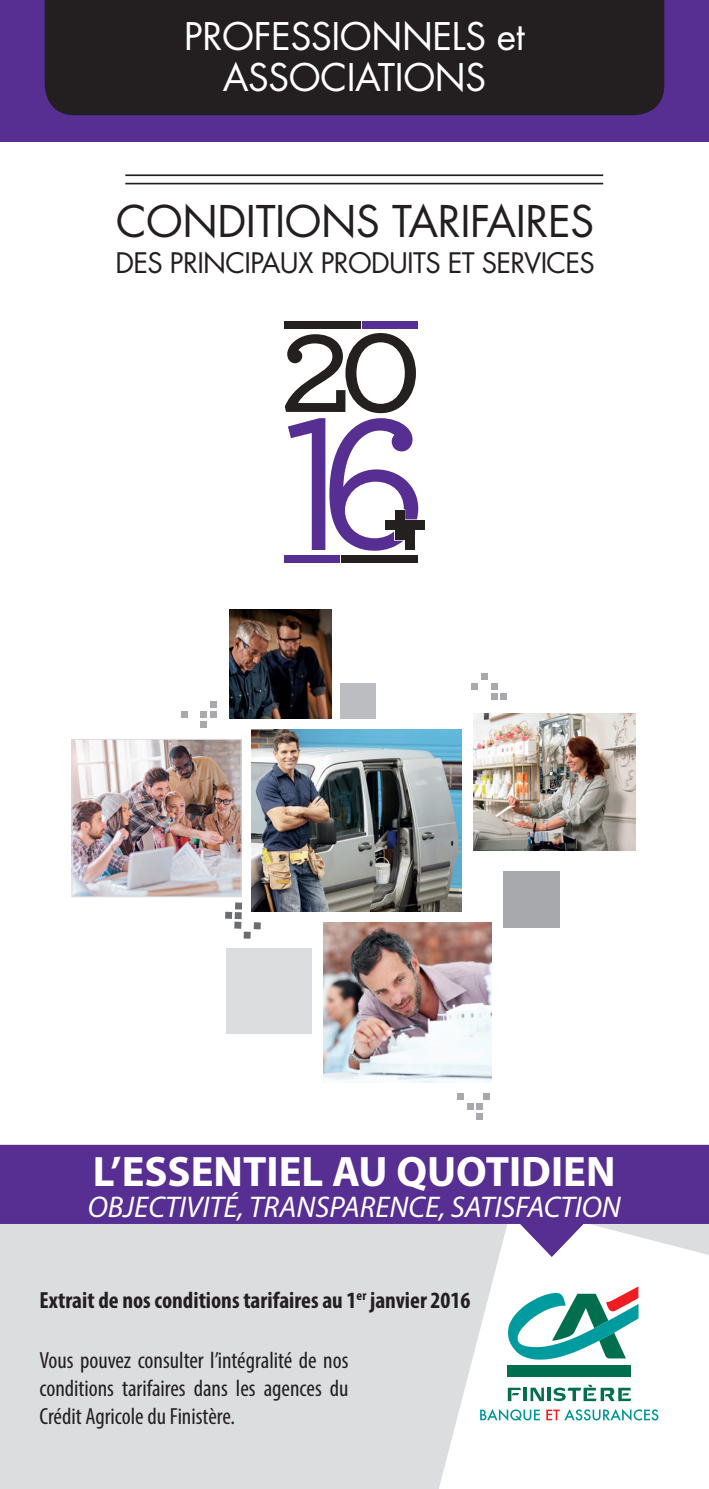
<style>
.page{position:relative;width:709px;height:1489px;background:#fff}
.page>*{position:absolute;margin:0;border:0;box-sizing:border-box;transform-origin:0 0}
.t1{font:700 42.75px "Myriad Pro";color:#fff}
.t2{font:42.5px "Futura";letter-spacing:-.01em;color:#231f20}
.t3{font:37px/41.2px "Futura";letter-spacing:-.01em;color:#fff;text-align:center}
.t4{font:italic 30px "Myriad Pro";color:#fff}
.t5{font:27.5px "Futura";letter-spacing:-.025em;color:#231f20}
.t6{font:condensed 23.5px/28px "Myriad Pro";color:#231f20;text-align:justify}
.t7{font:700 condensed 23.5px "Myriad Pro";color:#231f20}
</style>
<div class="page">
<div style="left:0;top:1190px;width:709px;height:298px;background:#dcdddf"></div>
<div style="left:0;top:0;width:709px;height:142px;background:#572e91"></div>
<svg style="left:439px;top:1256px;width:270px;height:232px;fill:#fff"></svg>
<hr style="left:125px;top:174px;width:478px;height:2px;background:#231f20">
<hr style="left:125px;top:183px;width:478px;height:1px;background:#231f20">
<div style="left:415px;top:520px;width:9px;height:9px;background:#252020"></div>
<div style="left:284px;top:555px;width:55px;height:7px;background:#572e91"></div>
<div style="left:341px;top:555px;width:77px;height:7px;background:#252020"></div>
<div style="left:362px;top:321px;width:56px;height:8px;background:#572e91"></div>
<div style="left:284px;top:321px;width:77px;height:8px;background:#252020"></div>
<svg style="left:285px;top:333px;width:133px;height:217px"></svg>
<div style="left:226px;top:948px;width:85px;height:85px;background:#dcdddf"></div>
<div style="left:502px;top:871px;width:57px;height:57px;background:#a8a9ad"></div>
<div style="left:200px;top:711px;width:7px;height:7px;background:#a8a9ad"></div>
<div style="left:181px;top:711px;width:7px;height:7px;background:#a8a9ad"></div>
<div style="left:210px;top:711px;width:7px;height:7px;background:#a8a9ad"></div>
<div style="left:210px;top:701px;width:7px;height:7px;background:#a8a9ad"></div>
<div style="left:200px;top:720px;width:7px;height:7px;background:#a8a9ad"></div>
<div style="left:490px;top:683px;width:7px;height:7px;background:#a8a9ad"></div>
<div style="left:500px;top:693px;width:7px;height:7px;background:#a8a9ad"></div>
<div style="left:490px;top:693px;width:7px;height:7px;background:#a8a9ad"></div>
<div style="left:481px;top:673px;width:7px;height:7px;background:#a8a9ad"></div>
<div style="left:471px;top:683px;width:7px;height:7px;background:#a8a9ad"></div>
<div style="left:483px;top:1093px;width:7px;height:7px;background:#a8a9ad"></div>
<div style="left:476px;top:1112px;width:7px;height:7px;background:#a8a9ad"></div>
<div style="left:476px;top:1102px;width:7px;height:7px;background:#a8a9ad"></div>
<div style="left:466px;top:1102px;width:7px;height:7px;background:#a8a9ad"></div>
<div style="left:457px;top:1093px;width:7px;height:6px;background:#a8a9ad"></div>
<div style="left:234px;top:921px;width:7px;height:7px;background:#6c6d70"></div>
<div style="left:225px;top:911px;width:7px;height:7px;background:#6c6d70"></div>
<div style="left:235px;top:912px;width:7px;height:7px;background:#6c6d70"></div>
<div style="left:244px;top:931px;width:7px;height:7px;background:#6c6d70"></div>
<div style="left:235px;top:902px;width:7px;height:7px;background:#6c6d70"></div>
<div style="left:254px;top:922px;width:7px;height:7px;background:#6c6d70"></div>
<div style="left:340px;top:683px;width:35px;height:35px;background:#bcbdc0"></div>
<img style="left:229px;top:609px;width:102px;height:109px">
<img style="left:252px;top:730px;width:209px;height:181px">
<img style="left:473px;top:713px;width:162px;height:137px">
<img style="left:323px;top:922px;width:168px;height:160px">
<img style="left:74px;top:741px;width:165px;height:154px">
<div style="left:72px;top:739px;width:169px;height:158px;border:1px solid #dcdddf"></div>
<svg style="left:0;top:1144px;width:709px;height:112px;fill:#572e91"></svg>
<div style="left:45px;top:0;width:619px;height:115px;background:#231f20"></div>
<svg style="left:507px;top:1365px;width:124px;height:11px"></svg>
<svg style="left:508px;top:1286px;width:130px;height:73px"></svg>
<hr style="left:523px;top:1387px;width:4px;height:13px;background:#016f4e">
<svg style="left:508px;top:1387px;width:13px;height:13px"></svg>
<hr style="left:547px;top:1387px;width:4px;height:13px;background:#016f4e">
<svg style="left:530px;top:1387px;width:14px;height:13px"></svg>
<svg style="left:553px;top:1384px;width:78px;height:17px"></svg>
<svg style="left:480px;top:1408px;width:60px;height:12px"></svg>
<svg style="left:546px;top:1408px;width:112px;height:12px"></svg>
<h3 class="t3" style="left:184px;top:16px;width:342px">PROFESSIONNELS et<br>ASSOCIATIONS</h3>
<h2 class="t2" style="left:116px;top:192px;width:479px">CONDITIONS TARIFAIRES</h2>
<p class="t5" style="left:115px;top:244px;width:481px">DES PRINCIPAUX PRODUITS ET SERVICES</p>
<h1 class="t1" style="left:93px;top:1143px;width:524px">L’ESSENTIEL AU QUOTIDIEN</h1>
<p class="t4" style="left:88px;top:1187px;width:534px">OBJECTIVITÉ, TRANSPARENCE, SATISFACTION</p>
<p class="t7" style="left:39px;top:1285px;width:432px">Extrait de nos conditions tarifaires au 1<sup>er</sup> janvier 2016</p>
<p class="t6" style="left:39px;top:1345px;width:310px">Vous pouvez consulter l’intégralité de nos conditions tarifaires dans les agences du Crédit Agricole du Finistère.</p>
</div>
